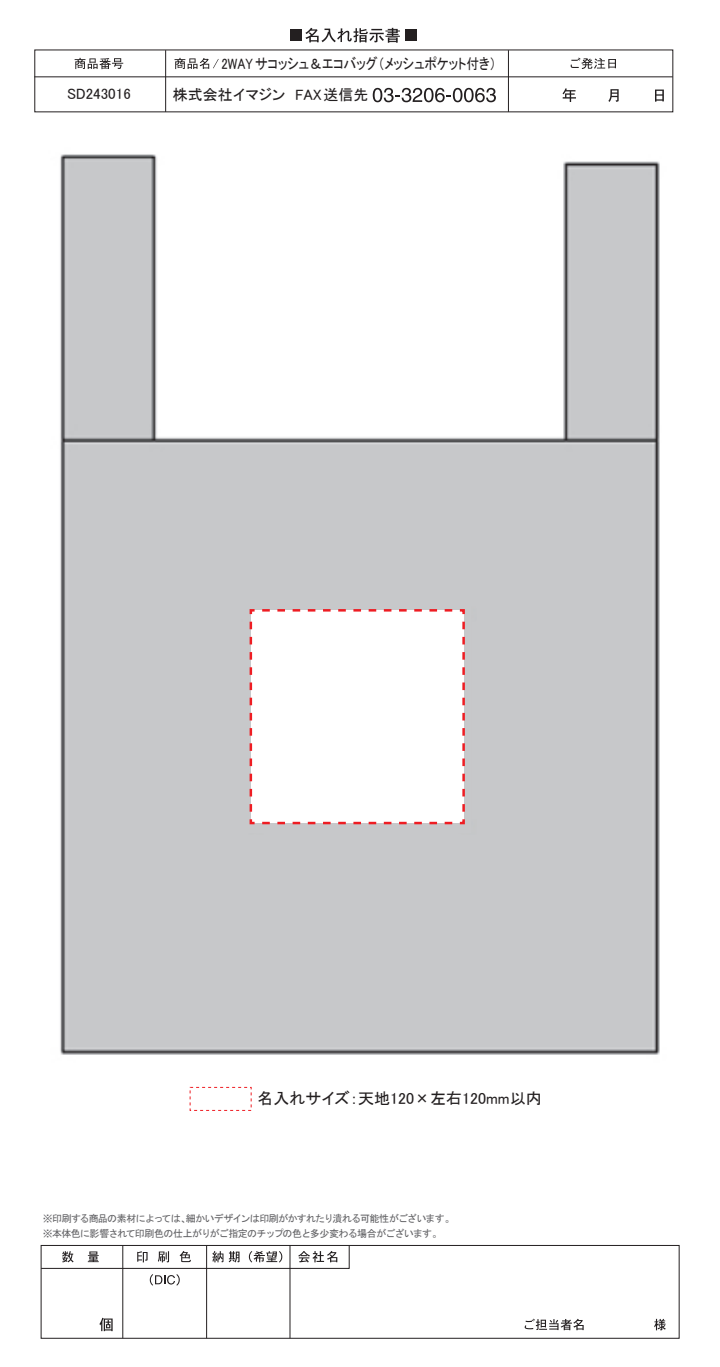
<style>
.page{position:relative;width:720px;height:1367px;background:#fff}
.page>*{position:absolute;margin:0;border:0;box-sizing:border-box;transform-origin:0 0}
.t1{font:16px "MS P Gothic";color:#231f20}
.t2{font:15px "MS P Gothic";color:#231f20;scale:.85 1}
.t3{font:15px "MS P Gothic";color:#231f20}
.t4{font:10px/14.2px "MS Gothic";letter-spacing:-.065em;color:#616164}
</style>
<div class="page">
<hr style="left:206px;top:1245px;width:1px;height:93px;background:#231f20">
<hr style="left:122px;top:1245px;width:1px;height:93px;background:#231f20">
<hr style="left:289px;top:1245px;width:1px;height:93px;background:#231f20">
<svg style="left:40px;top:1245px;width:310px;height:40px"></svg>
<svg style="left:99px;top:1317px;width:14px;height:13px"></svg>
<svg style="left:524px;top:1318px;width:59px;height:12px"></svg>
<svg style="left:654px;top:1318px;width:11px;height:12px"></svg>
<svg style="left:562px;top:88px;width:14px;height:14px"></svg>
<svg style="left:608px;top:89px;width:10px;height:13px"></svg>
<svg style="left:655px;top:89px;width:8px;height:13px"></svg>
<hr style="left:165px;top:50px;width:1px;height:62px;background:#231f20">
<div style="left:289px;top:29px;width:12px;height:12px;background:#231f20"></div>
<svg style="left:305px;top:28px;width:95px;height:15px"></svg>
<div style="left:404px;top:29px;width:12px;height:12px;background:#231f20"></div>
<svg style="left:372px;top:88px;width:124px;height:14px"></svg>
<hr style="left:508px;top:50px;width:1px;height:62px;background:#231f20">
<hr style="left:34px;top:76px;width:638px;height:1px;background:#231f20">
<svg style="left:75px;top:58px;width:48px;height:11px"></svg>
<svg style="left:174px;top:58px;width:44px;height:11px"></svg>
<svg style="left:570px;top:58px;width:45px;height:11px"></svg>
<img style="left:60px;top:154px;width:600px;height:901px">
<div style="left:270px;top:185px;width:146px;height:150px;background:#fff"></div>
<div style="left:243px;top:605px;width:228px;height:227px;background:#c7c8ca"></div>
<div style="left:249px;top:609px;width:216px;height:216px;background:#fff"></div>
<h2 class="t3" style="left:67px;top:86px;width:65px">SD243016</h2>
<h2 class="t2" style="left:221px;top:56px;width:325px">2WAY サコッシュ＆エコバッグ（メッシュポケット付き）</h2>
<h2 class="t3" style="left:173px;top:87px;width:197px">株式会社イマジン FAX送信先</h2>
<h1 class="t1" style="left:257px;top:1090px;width:286px">名入れサイズ：天地120×左右120mm以内</h1>
<p class="t4" style="left:43px;top:1211px;width:413px">※印刷する商品の素材によっては、細かいデザインは印刷がかすれたり潰れる可能性がございます。※本体色に影響されて印刷色の仕上がりがご指定のチップの色と多少変わる場合がございます。</p>
</div>
